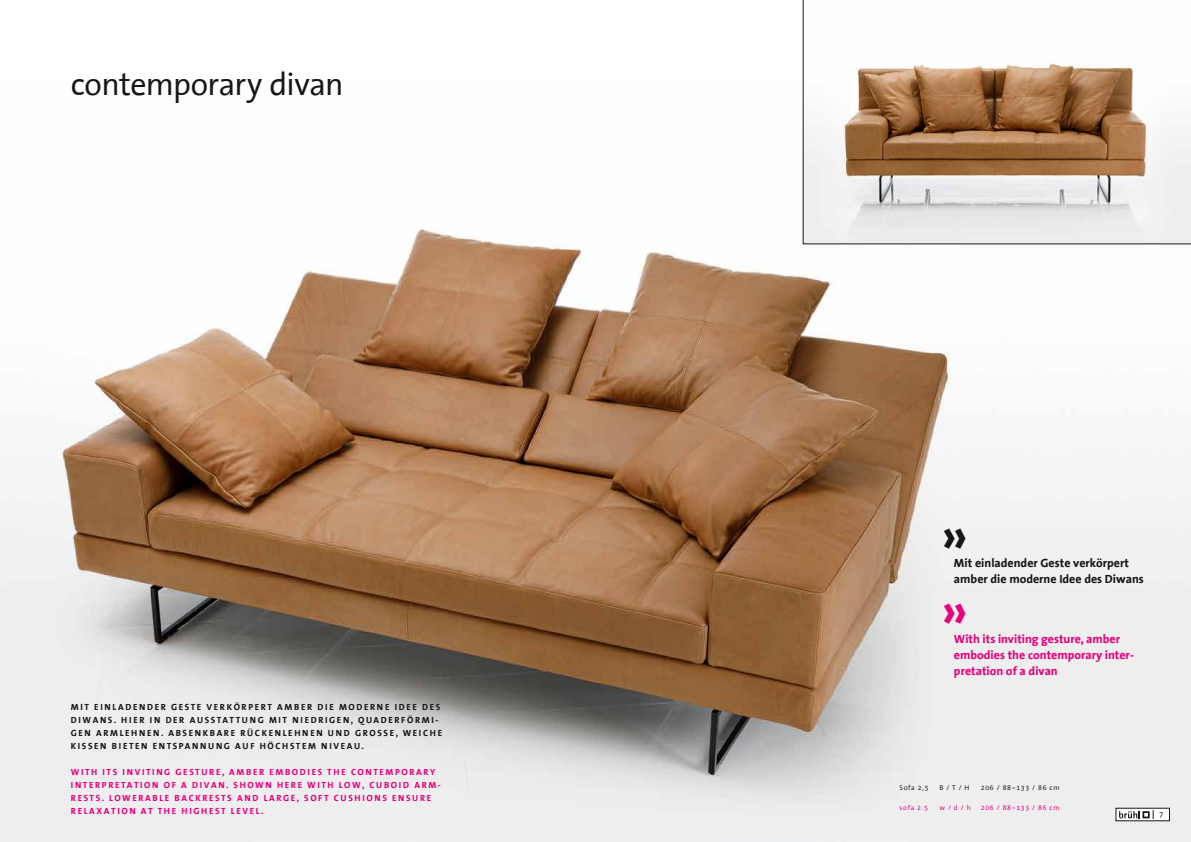
<style>
.page{position:relative;width:1191px;height:842px;background:#fff}
.page>*{position:absolute;margin:0;border:0;box-sizing:border-box;transform-origin:0 0}
.t1{font:700 48px "The Sans Office";color:#181716}
.t2{font:700 48px "The Sans Office";color:#e5007c}
.t3{font:32px "The Sans Office";letter-spacing:-.02em;color:#181716}
.t4{font:700 12px/16px "The Sans Office";color:#e5007c}
.t5{font:700 12px/16px "The Sans Office";color:#181716}
.t6{font:700 9px/13px "The Sans Office";letter-spacing:.18em;color:#181716}
.t7{font:700 9px/13px "The Sans Office";letter-spacing:.18em;color:#e5007c}
.t8{font:7.8px "The Sans Office";color:#181716}
.t9{font:7px "The Sans Office";letter-spacing:.1em;color:#181716}
.t10{font:7px "The Sans Office";letter-spacing:.1em;color:#e5007c}
</style>
<div class="page">
<img style="left:0;top:79px;width:1191px;height:763px">
<svg style="left:803px;top:0;width:388px;height:244px"></svg>
<div style="left:1116px;top:808px;width:53px;height:13px;background:#fff"></div>
<svg style="left:1119px;top:810px;width:34px;height:9px"></svg>
<h2 class="t3" style="left:71px;top:67px;width:274px">contemporary divan</h2>
<p class="t6" style="left:71px;top:701px;width:373px">MIT EINLADENDER GESTE VERKÖRPERT AMBER DIE MODERNE IDEE DES DIWANS. HIER IN DER AUSSTATTUNG MIT NIEDRIGEN, QUADERFÖRMI-GEN ARMLEHNEN. ABSENKBARE RÜCKENLEHNEN UND GROSSE, WEICHE KISSEN BIETEN ENTSPANNUNG AUF HÖCHSTEM NIVEAU.</p>
<p class="t7" style="left:71px;top:766px;width:371px">WITH ITS INVITING GESTURE, AMBER EMBODIES THE CONTEMPORARY INTERPRETATION OF A DIVAN. SHOWN HERE WITH LOW, CUBOID ARM-RESTS. LOWERABLE BACKRESTS AND LARGE, SOFT CUSHIONS ENSURE RELAXATION AT THE HIGHEST LEVEL.</p>
<h1 class="t1" style="left:941px;top:509px;width:27px">»</h1>
<h3 class="t5" style="left:954px;top:556px;width:191px">Mit einladender Geste verkörpert amber die moderne Idee des Diwans</h3>
<h1 class="t2" style="left:941px;top:584px;width:27px">»</h1>
<h3 class="t4" style="left:954px;top:631px;width:181px">With its inviting gesture, amber embodies the contemporary inter&shy;pretation of a divan</h3>
<p class="t9" style="left:899px;top:784px;width:31px">Sofa 2,5</p>
<p class="t9" style="left:939px;top:784px;width:31px">B / T / H</p>
<p class="t9" style="left:980px;top:784px;width:80px">206 / 88–133 / 86 cm</p>
<p class="t10" style="left:899px;top:804px;width:30px">sofa 2.5</p>
<p class="t10" style="left:939px;top:804px;width:33px">w / d / h</p>
<p class="t10" style="left:980px;top:804px;width:80px">206 / 88–133 / 86 cm</p>
<p class="t8" style="left:1159px;top:810px;width:6px">7</p>
</div>
